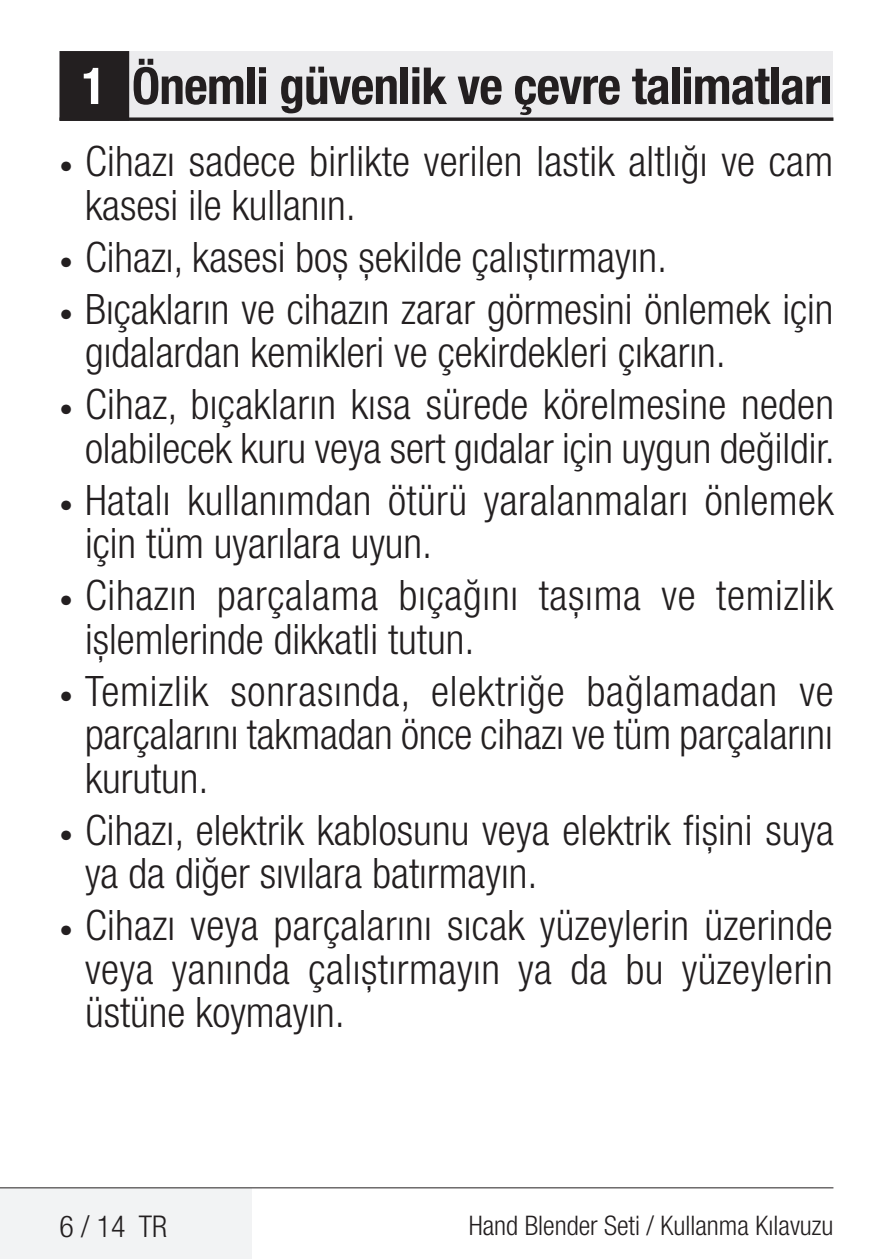
<style>
.page{position:relative;width:893px;height:1259px;background:#fff}
.page>*{position:absolute;margin:0;border:0;box-sizing:border-box;transform-origin:0 0}
.t1{font:700 condensed 51px "Helvetica Neue LT Pro";letter-spacing:-.015em;color:#231f20}
.t2{font:300 condensed 42px/43.5px "Helvetica Neue LT Pro";color:#231f20}
.t3{font:300 condensed 30px "Helvetica Neue LT Pro";color:#231f20}
.t4{font:300 condensed 27px "Helvetica Neue LT Pro";color:#231f20}
.s1{color:#fff}
.s2{font-weight:700;font-size:27px}
</style>
<div class="page">
<div style="left:0;top:1188px;width:252px;height:71px;background:#f2f3f4"></div>
<hr style="left:0;top:1187px;width:833px;height:1px;background:#231f20">
<div style="left:60px;top:51px;width:773px;height:69px;background:#ececee"></div>
<hr style="left:60px;top:118px;width:773px;height:2px;background:#231f20">
<div style="left:61px;top:53px;width:67px;height:66px;background:#231f20"></div>
<div style="left:60px;top:51px;width:69px;height:70px;border:3px solid #231f20"></div>
<p class="t1" style="left:82px;top:55px;width:752px"><span class="s1">1</span> Önemli güvenlik ve çevre talimatları</p>
<p class="t2" style="left:85px;top:139px;width:750px;text-indent:-26px"><span class="s2">•</span> Cihazı sadece birlikte verilen lastik altlığı ve cam kasesi ile kullanın.</p>
<p class="t2" style="left:60px;top:235px;width:609px"><span class="s2">•</span> Cihazı, kasesi boş şekilde çalıştırmayın.</p>
<p class="t2" style="left:85px;top:287px;width:750px;text-indent:-26px"><span class="s2">•</span> Bıçakların ve cihazın zarar görmesini önlemek için gıdalardan kemikleri ve çekirdekleri çıkarın.</p>
<p class="t2" style="left:60px;top:382px;width:777px;text-align:right"><span class="s2">•</span> Cihaz, bıçakların kısa sürede körelmesine neden olabilecek kuru veya sert gıdalar için uygun değildir.</p>
<p class="t2" style="left:85px;top:478px;width:750px;text-indent:-26px"><span class="s2">•</span> Hatalı kullanımdan ötürü yaralanmaları önlemek için tüm uyarılara uyun.</p>
<p class="t2" style="left:85px;top:573px;width:750px;text-indent:-26px"><span class="s2">•</span> Cihazın parçalama bıçağını taşıma ve temizlik işlemlerinde dikkatli tutun.</p>
<p class="t2" style="left:85px;top:669px;width:750px;text-align:justify;text-indent:-26px"><span class="s2">•</span> Temizlik sonrasında, elektriğe bağlamadan ve parçalarını takmadan önce cihazı ve tüm parçalarını kurutun.</p>
<p class="t2" style="left:85px;top:808px;width:751px;text-indent:-26px"><span class="s2">•</span> Cihazı, elektrik kablosunu veya elektrik fişini suya ya da diğer sıvılara batırmayın.</p>
<p class="t2" style="left:85px;top:903px;width:749px;text-align:justify;text-indent:-26px"><span class="s2">•</span> Cihazı veya parçalarını sıcak yüzeylerin üzerinde veya yanında çalıştırmayın ya da bu yüzeylerin üstüne koymayın.</p>
<p class="t3" style="left:60px;top:1208px;width:109px">6 / 14 TR</p>
<p class="t4" style="left:469px;top:1210px;width:366px">Hand Blender Seti / Kullanma Kılavuzu</p>
</div>
